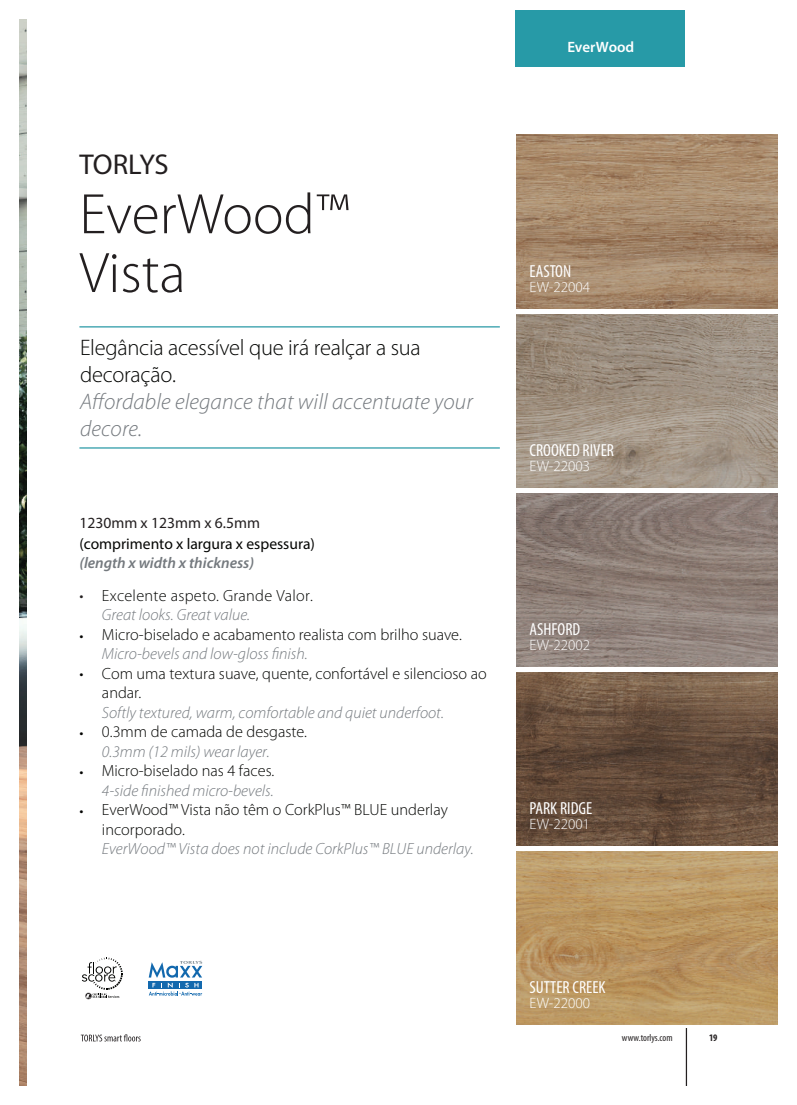
<style>
.page{position:relative;width:797px;height:1105px;background:#fff}
.page>*{position:absolute;margin:0;border:0;box-sizing:border-box;transform-origin:0 0}
.t1{font:300 57.5px/58.8px "Myriad Pro";color:#231f20}
.t2{font:28.75px "Myriad Pro";letter-spacing:-.01em;color:#231f20}
.t3{font:italic 300 22.5px/27px "Myriad Pro";letter-spacing:.005em;color:#74797e}
.t4{font:300 22.5px/27px "Myriad Pro";letter-spacing:-.01em;color:#040503}
.t5{font:condensed 17.5px "Myriad Pro";color:#fff}
.t6{font:300 16.25px/19.5px "Myriad Pro";color:#040503}
.t7{font:italic 300 16.25px "Myriad Pro";color:#74797e}
.t8{font:300 16.25px "Myriad Pro";color:#231f20}
.t9{font:15.5px "Myriad Pro";color:#040503}
.t10{font:italic 600 15.5px "Myriad Pro";color:#74797e}
.t11{font:15.5px "Myriad Pro";color:#231f20}
.t12{font:300 15px "Myriad Pro";color:#fff}
.t13{font:600 15px "Myriad Pro";color:#fff}
.t14{font:condensed 10px "Myriad Pro";color:#231f20}
.t15{font:700 condensed 10px "Myriad Pro";color:#231f20}
</style>
<div class="page">
<img style="left:19px;top:19px;width:7px;height:1067px">
<hr style="left:79px;top:326px;width:421px;height:1px;background:#2899a6">
<hr style="left:79px;top:447px;width:421px;height:2px;background:#2899a6">
<svg style="left:81px;top:1034px;width:60px;height:7px"></svg>
<hr style="left:685px;top:1025px;width:2px;height:61px;background:#231f20">
<img style="left:516px;top:851px;width:262px;height:174px">
<img style="left:516px;top:672px;width:262px;height:174px">
<img style="left:516px;top:493px;width:262px;height:174px">
<img style="left:516px;top:314px;width:262px;height:174px">
<img style="left:516px;top:134px;width:262px;height:175px">
<hr style="left:511px;top:1025px;width:271px;height:2px;background:#fff">
<div style="left:515px;top:26px;width:169px;height:41px;background:#279aa7"></div>
<div style="left:515px;top:10px;width:169px;height:20px;background:#279aa7"></div>
<svg style="left:149px;top:961px;width:53px;height:35px"></svg>
<svg style="left:82px;top:957px;width:41px;height:42px"></svg>
<h2 class="t2" style="left:79px;top:147px;width:91px">TORLYS</h2>
<h1 class="t1" style="left:79px;top:184px;width:271px">EverWood™<br>Vista</h1>
<h3 class="t4" style="left:80px;top:333px;width:342px">Elegância acessível que irá realçar a sua decoração.</h3>
<h3 class="t3" style="left:80px;top:388px;width:394px">Affordable elegance that will accentuate your decore.</h3>
<p class="t11" style="left:79px;top:514px;width:182px">1230mm x 123mm x 6.5mm</p>
<p class="t9" style="left:79px;top:535px;width:237px">(comprimento x largura x espessura)</p>
<p class="t10" style="left:79px;top:553px;width:176px">(length x width x thickness)</p>
<p class="t8" style="left:79px;top:586px;width:6px">•</p>
<p class="t6" style="left:79px;top:625px;width:6px">•</p>
<p class="t6" style="left:79px;top:663px;width:6px">•</p>
<p class="t6" style="left:79px;top:723px;width:6px">•</p>
<p class="t6" style="left:79px;top:762px;width:6px">•</p>
<p class="t6" style="left:79px;top:800px;width:6px">•</p>
<p class="t6" style="left:102px;top:585px;width:212px">Excelente aspeto. Grande Valor.</p>
<p class="t7" style="left:102px;top:606px;width:150px">Great looks. Great value.</p>
<p class="t6" style="left:102px;top:624px;width:361px">Micro-biselado e acabamento realista com brilho suave.</p>
<p class="t7" style="left:102px;top:645px;width:207px">Micro-bevels and low-gloss finish.</p>
<p class="t6" style="left:102px;top:663px;width:386px">Com uma textura suave, quente, confortável e silencioso ao andar.</p>
<p class="t7" style="left:102px;top:704px;width:343px">Softly textured, warm, comfortable and quiet underfoot.</p>
<p class="t6" style="left:102px;top:722px;width:207px">0.3mm de camada de desgaste.</p>
<p class="t7" style="left:102px;top:743px;width:169px">0.3mm (12 mils) wear layer.</p>
<p class="t6" style="left:102px;top:761px;width:174px">Micro-biselado nas 4 faces.</p>
<p class="t7" style="left:102px;top:782px;width:173px">4-side finished micro-bevels.</p>
<p class="t6" style="left:102px;top:800px;width:347px">EverWood™ Vista não têm o CorkPlus™ BLUE underlay incorporado.</p>
<p class="t7" style="left:102px;top:840px;width:373px">EverWood™ Vista does not include CorkPlus™ BLUE underlay.</p>
<p class="t13" style="left:567px;top:38px;width:68px">EverWood</p>
<p class="t5" style="left:529px;top:261px;width:43px">EASTON</p>
<p class="t12" style="left:529px;top:278px;width:62px">EW-22004</p>
<p class="t5" style="left:529px;top:440px;width:86px">CROOKED RIVER</p>
<p class="t12" style="left:529px;top:457px;width:62px">EW-22003</p>
<p class="t5" style="left:529px;top:619px;width:52px">ASHFORD</p>
<p class="t12" style="left:529px;top:636px;width:62px">EW-22002</p>
<p class="t5" style="left:529px;top:798px;width:64px">PARK RIDGE</p>
<p class="t12" style="left:529px;top:815px;width:62px">EW-22001</p>
<p class="t5" style="left:529px;top:977px;width:78px">SUTTER CREEK</p>
<p class="t12" style="left:529px;top:994px;width:62px">EW-22000</p>
<p class="t14" style="left:622px;top:1032px;width:52px">www.torlys.com</p>
<p class="t15" style="left:709px;top:1032px;width:10px">19</p>
</div>
